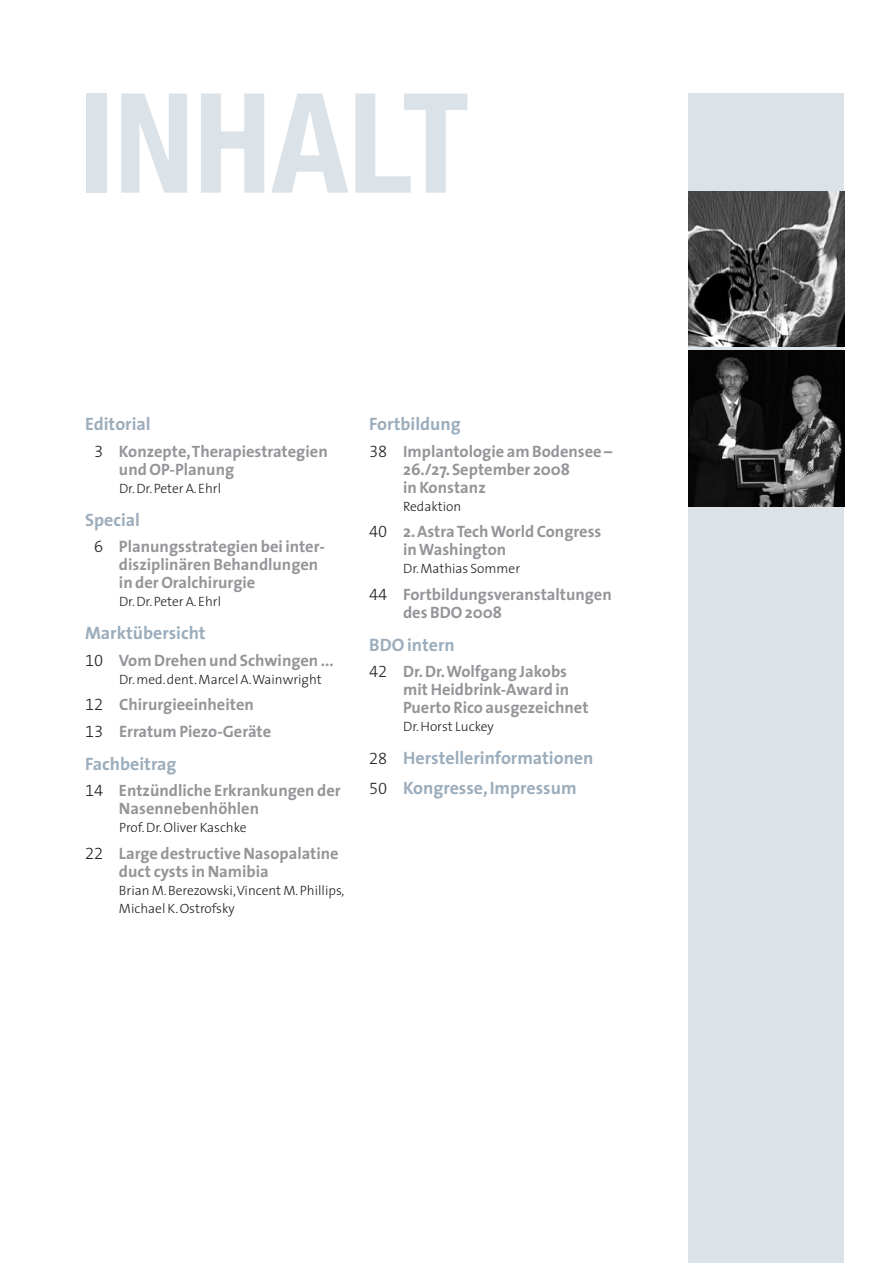
<style>
.page{position:relative;width:893px;height:1263px;background:#fff}
.page>*{position:absolute;margin:0;border:0;box-sizing:border-box;transform-origin:0 0}
.t1{font:700 condensed 138.9px "Helvetica Neue";color:#dbe3e9}
.t2{font:700 18px/30px "The Sans";color:#9cadbc}
.t3{font:700 16.5px/18px "The Sans";color:#939598}
.t4{font:300 13.5px/18px "The Sans";color:#231f20}
.s1{font-family:"The Sans Light Expert";font-weight:400;color:#231f20}
.s2{font-family:"The Sans Light Expert";font-weight:400;font-size:16.5px;color:#231f20}
</style>
<div class="page">
<div style="left:689px;top:94px;width:155px;height:1169px;background:#dbe3e9"></div>
<img style="left:689px;top:191px;width:155px;height:156px">
<img style="left:689px;top:351px;width:155px;height:155px">
<h1 class="t1" style="left:78px;top:93px;width:392px">INHALT</h1>
<p class="t2" style="left:85px;top:410px;width:67px">Editorial</p>
<p class="t3" style="left:119px;top:443px;width:210px;text-indent:-25px"><span class="s1">3</span> Konzepte,Therapiestrategien und OP-Planung</p>
<p class="t4" style="left:119px;top:480px;width:104px">Dr. Dr. Peter A. Ehrl</p>
<p class="t2" style="left:85px;top:505px;width:57px">Special</p>
<p class="t3" style="left:119px;top:538px;width:208px;text-indent:-25px"><span class="s1">6</span> Planungsstrategien bei inter&shy;disziplinären Behandlungen in der Oralchirurgie</p>
<p class="t4" style="left:119px;top:594px;width:104px">Dr. Dr. Peter A. Ehrl</p>
<p class="t2" style="left:85px;top:619px;width:122px">Marktübersicht</p>
<p class="t3" style="left:85px;top:652px;width:250px"><span class="s1">10</span> Vom Drehen und Schwingen ...</p>
<p class="t4" style="left:119px;top:671px;width:204px">Dr. med. dent. Marcel A.Wainwright</p>
<p class="t3" style="left:85px;top:692px;width:188px;line-height:26.5px"><span class="s1">12</span> Chirurgieeinheiten<br><span class="s1">13</span> Erratum Piezo-Geräte</p>
<p class="t2" style="left:85px;top:749px;width:93px">Fachbeitrag</p>
<p class="t3" style="left:119px;top:782px;width:223px;text-indent:-34px"><span class="s1">14</span> Entzündliche Erkrankungen der<br>Nasennebenhöhlen</p>
<p class="t4" style="left:119px;top:820px;width:129px">Prof. Dr. Oliver Kaschke</p>
<p class="t3" style="left:119px;top:845px;width:221px;text-indent:-34px"><span class="s1">22</span> Large destructive Nasopalatine duct cysts in Namibia</p>
<p class="t4" style="left:119px;top:882px;width:227px">Brian M. Berezowski,Vincent M. Phillips,<br>Michael K. Ostrofsky</p>
<p class="t2" style="left:369px;top:410px;width:93px">Fortbildung</p>
<p class="t3" style="left:403px;top:443px;width:211px;text-indent:-34px"><span class="s1">38</span> Implantologie am Bodensee –<br>26./27. September 2008<br>in Konstanz</p>
<p class="t4" style="left:403px;top:498px;width:60px">Redaktion</p>
<p class="t3" style="left:403px;top:523px;width:200px;text-indent:-34px"><span class="s1">40</span> 2. Astra Tech World Congress in Washington</p>
<p class="t4" style="left:403px;top:561px;width:118px">Dr. Mathias Sommer</p>
<p class="t3" style="left:403px;top:586px;width:210px;text-indent:-34px"><span class="s1">44</span> Fortbildungsveranstaltungen des BDO 2008</p>
<p class="t2" style="left:369px;top:630px;width:87px">BDO intern</p>
<p class="t3" style="left:403px;top:663px;width:187px;text-indent:-34px"><span class="s1">42</span> Dr. Dr.Wolfgang Jakobs mit Heidbrink-Award in<br>Puerto Rico ausgezeichnet</p>
<p class="t4" style="left:403px;top:719px;width:92px">Dr. Horst Luckey</p>
<p class="t2" style="left:369px;top:744px;width:226px"><span class="s2">28</span> Herstellerinformationen<br><span class="s2">50</span> Kongresse,Impressum</p>
</div>
